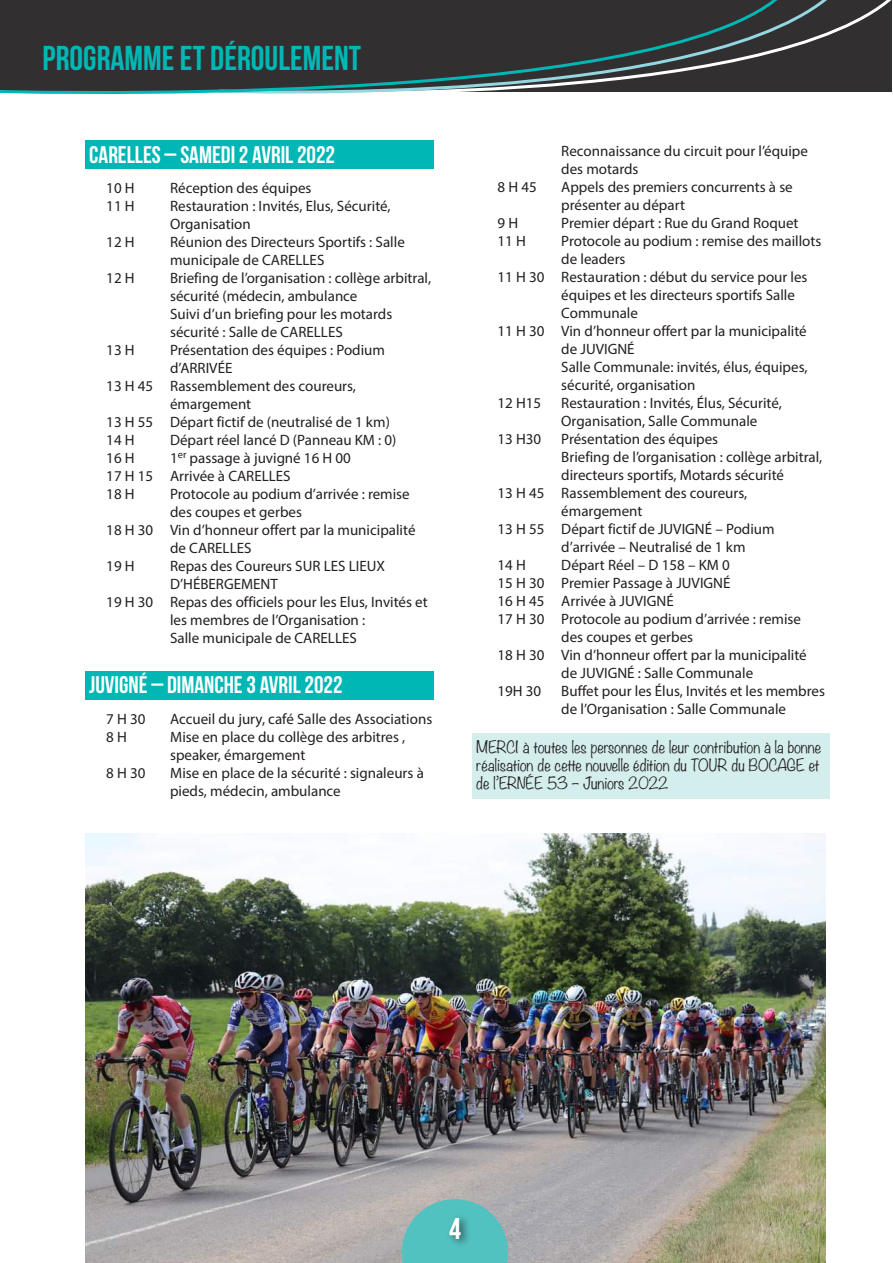
<style>
.page{position:relative;width:893px;height:1263px;background:#fff}
.page>*{position:absolute;margin:0;border:0;box-sizing:border-box;transform-origin:0 0}
.Titre1{font:700 34.5px "Bebas Neue";color:#00b7b5}
.t1{font:700 30px "Bebas Neue";color:#fff}
.Titre2{font:700 24px "Bebas Neue";color:#fff}
.Texte_courant{font:15px/18px "Myriad Pro";color:#231f20}
.Encadre{font:300 15px/18px "Noteworthy";color:#231f20;text-align:justify}
</style>
<div class="page">
<div style="left:85px;top:140px;width:349px;height:29px;background:#00b7b5"></div>
<div style="left:85px;top:671px;width:349px;height:28px;background:#00b7b5"></div>
<div style="left:472px;top:733px;width:357px;height:66px;background:#d4eded"></div>
<img style="left:85px;top:833px;width:740px;height:430px">
<svg style="left:402px;top:1199px;width:106px;height:64px;background:#66bebd"></svg>
<div style="left:445px;top:1213px;width:27px;height:36px;background:#231f20;opacity:.75"></div>
<div style="left:843px;top:0;width:37px;height:92px;background:#312f30"></div>
<svg style="left:790px;top:0;width:53px;height:92px;background:#3a3a3b"></svg>
<svg style="left:0;top:0;width:790px;height:94px;background:#373d3e"></svg>
<svg style="left:880px;top:0;width:12px;height:92px"></svg>
<p class="Titre1" style="left:43px;top:39px;width:320px">PROGRAMME ET DÉROULEMENT</p>
<p class="Titre2" style="left:89px;top:141px;width:247px">CARELLES – SAMEDI 2 AVRIL 2022</p>
<p class="Texte_courant" style="left:106px;top:179px;width:30px">10 H</p>
<p class="Texte_courant" style="left:170px;top:179px;width:143px">Réception des équipes</p>
<p class="Texte_courant" style="left:106px;top:197px;width:30px">11 H</p>
<p class="Texte_courant" style="left:170px;top:197px;width:222px">Restauration : Invités, Elus, Sécurité,<br>Organisation</p>
<p class="Texte_courant" style="left:106px;top:233px;width:30px">12 H</p>
<p class="Texte_courant" style="left:170px;top:233px;width:236px">Réunion des Directeurs Sportifs : Salle municipale de CARELLES</p>
<p class="Texte_courant" style="left:106px;top:269px;width:30px">12 H</p>
<p class="Texte_courant" style="left:170px;top:269px;width:263px">Briefing de l’organisation : collège arbitral, sécurité (médecin, ambulance</p>
<p class="Texte_courant" style="left:170px;top:305px;width:224px">Suivi d’un briefing pour les motards sécurité : Salle de CARELLES</p>
<p class="Texte_courant" style="left:106px;top:341px;width:30px">13 H</p>
<p class="Texte_courant" style="left:170px;top:341px;width:216px">Présentation des équipes : Podium d’ARRIVÉE</p>
<p class="Texte_courant" style="left:170px;top:377px;width:187px;text-indent:-64px">13 H 45 Rassemblement des coureurs, émargement</p>
<p class="Texte_courant" style="left:106px;top:413px;width:285px">13 H 55 Départ fictif de (neutralisé de 1 km)</p>
<p class="Texte_courant" style="left:106px;top:431px;width:30px">14 H</p>
<p class="Texte_courant" style="left:170px;top:431px;width:228px">Départ réel lancé D (Panneau KM : 0)</p>
<p class="Texte_courant" style="left:106px;top:449px;width:30px">16 H</p>
<p class="Texte_courant" style="left:170px;top:449px;width:182px">1<sup>er</sup> passage à juvigné 16 H 00</p>
<p class="Texte_courant" style="left:106px;top:467px;width:186px">17 H 15 Arrivée à CARELLES</p>
<p class="Texte_courant" style="left:106px;top:485px;width:30px">18 H</p>
<p class="Texte_courant" style="left:170px;top:485px;width:241px">Protocole au podium d’arrivée : remise des coupes et gerbes</p>
<p class="Texte_courant" style="left:170px;top:521px;width:247px;text-indent:-64px">18 H 30 Vin d’honneur offert par la municipalité de CARELLES</p>
<p class="Texte_courant" style="left:106px;top:557px;width:30px">19 H</p>
<p class="Texte_courant" style="left:170px;top:557px;width:216px">Repas des Coureurs SUR LES LIEUX<br>D’HÉBERGEMENT</p>
<p class="Texte_courant" style="left:106px;top:593px;width:323px;text-align:center">19 H 30 Repas des officiels pour les Elus, Invités et les membres de l’Organisation :</p>
<p class="Texte_courant" style="left:170px;top:629px;width:188px">Salle municipale de CARELLES</p>
<p class="Titre2" style="left:89px;top:672px;width:255px">JUVIGNÉ – DIMANCHE 3 AVRIL 2022</p>
<p class="Texte_courant" style="left:106px;top:710px;width:41px">7 H 30</p>
<p class="Texte_courant" style="left:170px;top:710px;width:264px">Accueil du jury, café Salle des Associations</p>
<p class="Texte_courant" style="left:106px;top:728px;width:22px">8 H</p>
<p class="Texte_courant" style="left:170px;top:728px;width:237px">Mise en place du collège des arbitres , speaker, émargement</p>
<p class="Texte_courant" style="left:106px;top:764px;width:41px">8 H 30</p>
<p class="Texte_courant" style="left:170px;top:764px;width:255px">Mise en place de la sécurité : signaleurs à pieds, médecin, ambulance</p>
<p class="Texte_courant" style="left:561px;top:142px;width:248px">Reconnaissance du circuit pour l’équipe des motards</p>
<p class="Texte_courant" style="left:497px;top:178px;width:41px">8 H 45</p>
<p class="Texte_courant" style="left:561px;top:178px;width:233px">Appels des premiers concurrents à se présenter au départ</p>
<p class="Texte_courant" style="left:497px;top:214px;width:22px">9 H</p>
<p class="Texte_courant" style="left:561px;top:214px;width:239px">Premier départ : Rue du Grand Roquet</p>
<p class="Texte_courant" style="left:497px;top:232px;width:30px">11 H</p>
<p class="Texte_courant" style="left:561px;top:232px;width:262px">Protocole au podium : remise des maillots de leaders</p>
<p class="Texte_courant" style="left:561px;top:268px;width:248px;text-indent:-64px">11 H 30 Restauration : début du service pour les équipes et les directeurs sportifs Salle<br>Communale</p>
<p class="Texte_courant" style="left:561px;top:322px;width:247px;text-indent:-64px">11 H 30 Vin d’honneur offert par la municipalité de JUVIGNÉ</p>
<p class="Texte_courant" style="left:561px;top:358px;width:248px">Salle Communale: invités, élus, équipes, sécurité, organisation</p>
<p class="Texte_courant" style="left:497px;top:394px;width:45px">12 H15</p>
<p class="Texte_courant" style="left:561px;top:394px;width:222px">Restauration : Invités, Élus, Sécurité,<br>Organisation, Salle Communale</p>
<p class="Texte_courant" style="left:497px;top:430px;width:45px">13 H30</p>
<p class="Texte_courant" style="left:561px;top:430px;width:158px">Présentation des équipes</p>
<p class="Texte_courant" style="left:561px;top:448px;width:263px">Briefing de l’organisation : collège arbitral, directeurs sportifs, Motards sécurité</p>
<p class="Texte_courant" style="left:561px;top:484px;width:187px;text-indent:-64px">13 H 45 Rassemblement des coureurs, émargement</p>
<p class="Texte_courant" style="left:561px;top:520px;width:215px;text-indent:-64px">13 H 55 Départ fictif de JUVIGNÉ – Podium d’arrivée – Neutralisé de 1 km</p>
<p class="Texte_courant" style="left:497px;top:556px;width:30px">14 H</p>
<p class="Texte_courant" style="left:561px;top:556px;width:170px">Départ Réel – D 158 – KM 0</p>
<p class="Texte_courant" style="left:497px;top:574px;width:234px">15 H 30 Premier Passage à JUVIGNÉ</p>
<p class="Texte_courant" style="left:497px;top:592px;width:178px">16 H 45 Arrivée à JUVIGNÉ</p>
<p class="Texte_courant" style="left:561px;top:610px;width:241px;text-indent:-64px">17 H 30 Protocole au podium d’arrivée : remise des coupes et gerbes</p>
<p class="Texte_courant" style="left:561px;top:646px;width:247px;text-indent:-64px">18 H 30 Vin d’honneur offert par la municipalité de JUVIGNÉ : Salle Communale</p>
<p class="Texte_courant" style="left:497px;top:682px;width:45px">19H 30</p>
<p class="Texte_courant" style="left:561px;top:682px;width:265px">Buffet pour les Élus, Invités et les membres de l’Organisation : Salle Communale</p>
<p class="Encadre" style="left:476px;top:738px;width:347px">MERCI à toutes les personnes de leur contribution à la bonne réalisation de cette nouvelle édition du TOUR du BOCAGE et de l’ERNÉE 53 – Juniors 2022</p>
<h2 class="t1" style="left:449px;top:1212px;width:13px">4</h2>
</div>
